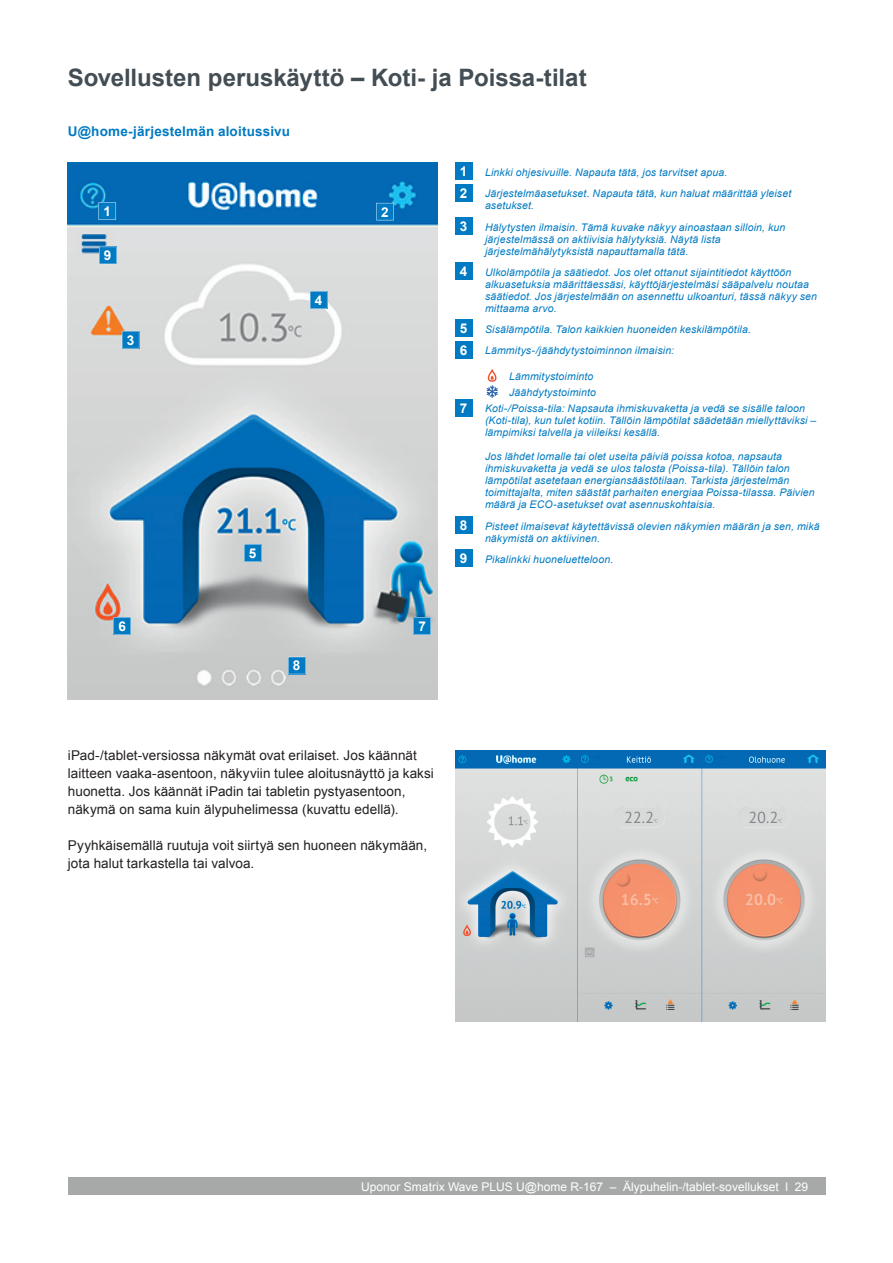
<style>
.page{position:relative;width:893px;height:1263px;background:#fff}
.page>*{position:absolute;margin:0;border:0;box-sizing:border-box;transform-origin:0 0}
.t1{font:700 24px "Arial";color:#434d54}
.t2{font:13.5px/18px "Arial";letter-spacing:.005em;color:#231f20}
.t3{font:700 13.5px "Arial";letter-spacing:.01em;color:#007ac2}
.t4{font:700 13.5px "Arial";color:#fff}
.t5{font:12px "Arial";color:#fff}
.t6{font:italic 10.5px/12px "Arial";letter-spacing:.015em;color:#007ac2}
</style>
<div class="page">
<div style="left:68px;top:1178px;width:757px;height:17px;background:#a7a9a9"></div>
<div style="left:455px;top:163px;width:17px;height:17px;background:#007ac2"></div>
<div style="left:455px;top:184px;width:17px;height:17px;background:#007ac2"></div>
<div style="left:455px;top:217px;width:17px;height:17px;background:#007ac2"></div>
<div style="left:455px;top:263px;width:17px;height:17px;background:#007ac2"></div>
<div style="left:455px;top:320px;width:17px;height:17px;background:#007ac2"></div>
<div style="left:455px;top:341px;width:17px;height:17px;background:#007ac2"></div>
<svg style="left:486px;top:369px;width:12px;height:29px"></svg>
<div style="left:455px;top:399px;width:17px;height:17px;background:#007ac2"></div>
<div style="left:455px;top:516px;width:17px;height:17px;background:#007ac2"></div>
<div style="left:455px;top:550px;width:17px;height:17px;background:#007ac2"></div>
<img style="left:455px;top:750px;width:370px;height:271px">
<img style="left:68px;top:163px;width:370px;height:536px">
<svg style="left:99px;top:202px;width:17px;height:18px"></svg>
<svg style="left:99px;top:247px;width:17px;height:17px"></svg>
<svg style="left:122px;top:331px;width:17px;height:17px"></svg>
<svg style="left:310px;top:291px;width:17px;height:18px"></svg>
<svg style="left:244px;top:544px;width:17px;height:18px"></svg>
<svg style="left:114px;top:617px;width:17px;height:17px"></svg>
<svg style="left:288px;top:657px;width:17px;height:17px"></svg>
<svg style="left:413px;top:617px;width:18px;height:18px"></svg>
<svg style="left:376px;top:203px;width:18px;height:17px"></svg>
<h1 class="t1" style="left:68px;top:64px;width:520px">Sovellusten peruskäyttö – Koti- ja Poissa-tilat</h1>
<p class="t3" style="left:68px;top:124px;width:224px">U@home-järjestelmän aloitussivu</p>
<p class="t4" style="left:104px;top:204px;width:9px">1</p>
<p class="t4" style="left:104px;top:248px;width:9px">9</p>
<p class="t4" style="left:127px;top:332px;width:9px">3</p>
<p class="t4" style="left:315px;top:293px;width:9px">4</p>
<p class="t4" style="left:118px;top:618px;width:9px">6</p>
<p class="t4" style="left:249px;top:546px;width:9px">5</p>
<p class="t4" style="left:293px;top:658px;width:9px">8</p>
<p class="t4" style="left:381px;top:204px;width:9px">2</p>
<p class="t4" style="left:418px;top:619px;width:9px">7</p>
<p class="t4" style="left:460px;top:164px;width:9px">1</p>
<p class="t6" style="left:485px;top:166px;width:244px">Linkki ohjesivuille. Napauta tätä, jos tarvitset apua.</p>
<p class="t4" style="left:460px;top:185px;width:9px">2</p>
<p class="t6" style="left:485px;top:188px;width:308px">Järjestelmäasetukset. Napauta tätä, kun haluat määrittää yleiset asetukset.</p>
<p class="t4" style="left:460px;top:219px;width:9px">3</p>
<p class="t6" style="left:485px;top:221px;width:302px">Hälytysten ilmaisin. Tämä kuvake näkyy ainoastaan silloin, kun järjestelmässä on aktiivisia hälytyksiä. Näytä lista järjestelmähälytyksistä napauttamalla tätä.</p>
<p class="t4" style="left:460px;top:264px;width:9px">4</p>
<p class="t6" style="left:485px;top:266px;width:333px">Ulkolämpötila ja säätiedot. Jos olet ottanut sijaintitiedot käyttöön alkuasetuksia määrittäessäsi, käyttöjärjestelmäsi sääpalvelu noutaa säätiedot. Jos järjestelmään on asennettu ulkoanturi, tässä näkyy sen mittaama arvo.</p>
<p class="t4" style="left:460px;top:321px;width:9px">5</p>
<p class="t6" style="left:485px;top:323px;width:267px">Sisälämpötila. Talon kaikkien huoneiden keskilämpötila.</p>
<p class="t4" style="left:460px;top:342px;width:9px">6</p>
<p class="t6" style="left:485px;top:345px;width:190px">Lämmitys-/jäähdytystoiminnon ilmaisin:</p>
<p class="t6" style="left:509px;top:368px;width:88px;line-height:16.2px">Lämmitystoiminto<br>Jäähdytystoiminto</p>
<p class="t4" style="left:460px;top:400px;width:9px">7</p>
<p class="t6" style="left:485px;top:403px;width:333px">Koti-/Poissa-tila: Napsauta ihmiskuvaketta ja vedä se sisälle taloon (Koti-tila), kun tulet kotiin. Tällöin lämpötilat säädetään miellyttäviksi – lämpimiksi talvella ja viileiksi kesällä.</p>
<p class="t6" style="left:485px;top:451px;width:331px">Jos lähdet lomalle tai olet useita päiviä poissa kotoa, napsauta ihmiskuvaketta ja vedä se ulos talosta (Poissa-tila). Tällöin talon lämpötilat asetetaan energiansäästötilaan. Tarkista järjestelmän toimittajalta, miten säästät parhaiten energiaa Poissa-tilassa. Päivien määrä ja ECO-asetukset ovat asennuskohtaisia.</p>
<p class="t4" style="left:460px;top:518px;width:9px">8</p>
<p class="t6" style="left:485px;top:520px;width:336px">Pisteet ilmaisevat käytettävissä olevien näkymien määrän ja sen, mikä näkymistä on aktiivinen.</p>
<p class="t4" style="left:460px;top:551px;width:9px">9</p>
<p class="t6" style="left:485px;top:553px;width:130px">Pikalinkki huoneluetteloon.</p>
<p class="t2" style="left:68px;top:747px;width:367px">iPad-/tablet-versiossa näkymät ovat erilaiset. Jos käännät laitteen vaaka-asentoon, näkyviin tulee aloitusnäyttö ja kaksi huonetta. Jos käännät iPadin tai tabletin pystyasentoon, näkymä on sama kuin älypuhelimessa (kuvattu edellä).</p>
<p class="t2" style="left:68px;top:837px;width:361px">Pyyhkäisemällä ruutuja voit siirtyä sen huoneen näkymään, jota halut tarkastella tai valvoa.</p>
<p class="t5" style="left:361px;top:1180px;width:448px">Uponor Smatrix Wave PLUS U@home R-167 – Älypuhelin-/tablet-sovellukset l 29</p>
</div>
